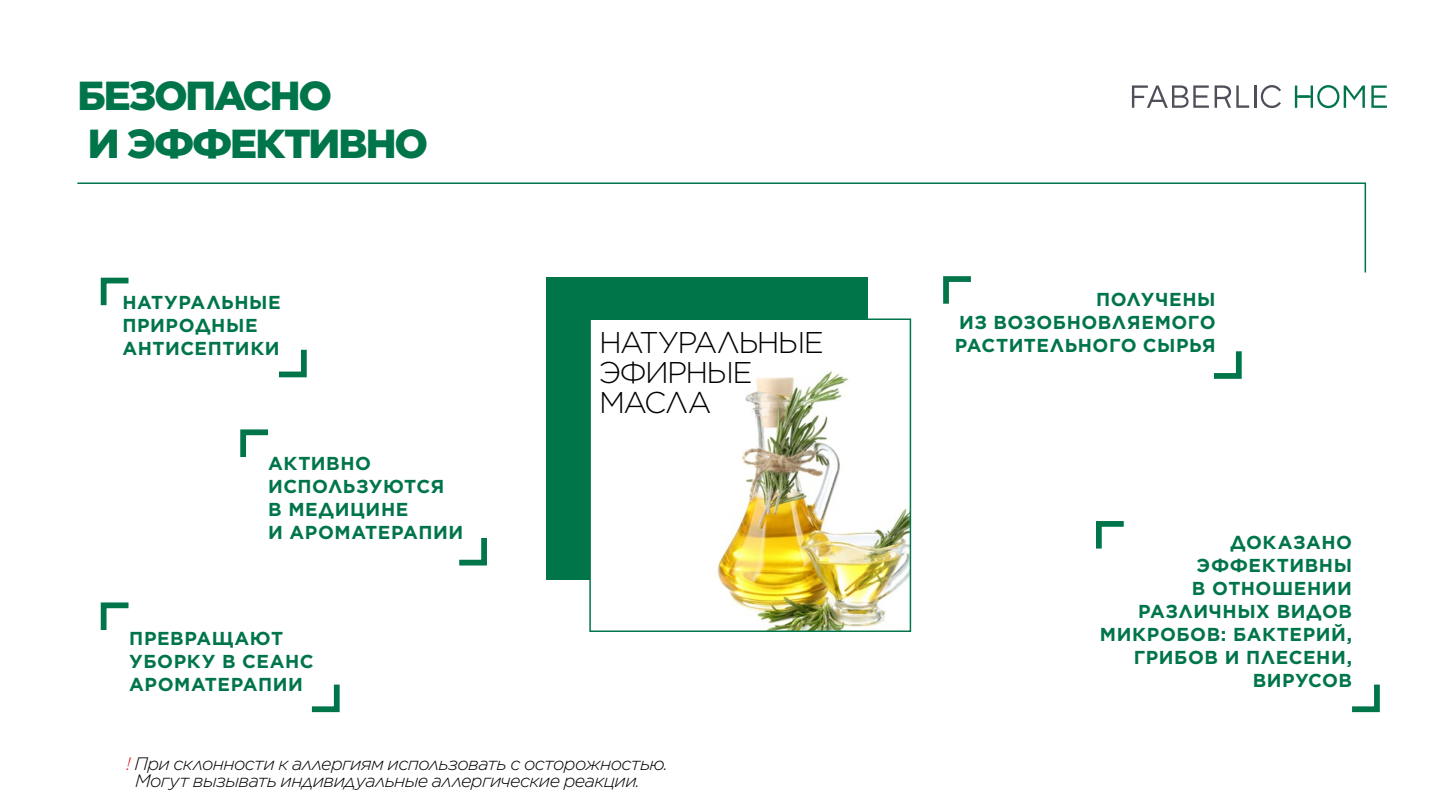
<style>
.page{position:relative;width:1441px;height:810px;background:#fff}
.page>*{position:absolute;margin:0;border:0;box-sizing:border-box;transform-origin:0 0}
.t1{font:900 40.5px/47.8px "Gotham";letter-spacing:-.055em;color:#00754a}
.t2{font:300 30px/30px "Gotham";letter-spacing:-.055em;color:#000}
.t3{font:700 18.75px/23.1px "Gotham";letter-spacing:.03em;color:#00754a}
.t4{font:italic 300 18px/16.5px "Gotham";letter-spacing:-.04em;color:#000}
.s1{color:#e30613}
</style>
<div class="page">
<svg style="left:77px;top:182px;width:1289px;height:91px"></svg>
<div style="left:546px;top:277px;width:321px;height:303px;background:#00754a"></div>
<div style="left:590px;top:319px;width:320px;height:312px;background:#fff"></div>
<img style="left:717px;top:371px;width:191px;height:258px">
<div style="left:589px;top:319px;width:322px;height:313px;border:2px solid #00754a"></div>
<svg style="left:100px;top:277px;width:29px;height:29px"></svg>
<svg style="left:279px;top:349px;width:28px;height:29px"></svg>
<svg style="left:240px;top:429px;width:28px;height:28px"></svg>
<svg style="left:459px;top:538px;width:28px;height:28px"></svg>
<svg style="left:100px;top:602px;width:29px;height:28px"></svg>
<svg style="left:311px;top:684px;width:29px;height:29px"></svg>
<svg style="left:943px;top:276px;width:28px;height:28px"></svg>
<svg style="left:1213px;top:351px;width:29px;height:28px"></svg>
<svg style="left:1096px;top:521px;width:28px;height:28px"></svg>
<svg style="left:1352px;top:684px;width:28px;height:29px"></svg>
<svg style="left:1236px;top:85px;width:12px;height:23px"></svg>
<hr style="left:1253px;top:85px;width:3px;height:23px;background:#4e4f5a">
<svg style="left:1214px;top:85px;width:16px;height:23px"></svg>
<svg style="left:1131px;top:85px;width:77px;height:23px"></svg>
<svg style="left:1260px;top:85px;width:20px;height:23px"></svg>
<svg style="left:1371px;top:86px;width:15px;height:22px"></svg>
<svg style="left:1294px;top:85px;width:70px;height:23px"></svg>
<h1 class="t1" style="left:77px;top:71px;width:352px">БЕЗОПАСНО<br>И ЭФФЕКТИВНО</h1>
<p class="t3" style="left:122px;top:291px;width:160px">НАТУРАЛЬНЫЕ<br>ПРИРОДНЫЕ<br>АНТИСЕПТИКИ</p>
<p class="t3" style="left:268px;top:452px;width:197px">АКТИВНО<br>ИСПОЛЬЗУЮТСЯ<br>В МЕДИЦИНЕ<br>И АРОМАТЕРАПИИ</p>
<p class="t3" style="left:129px;top:627px;width:186px">ПРЕВРАЩАЮТ<br>УБОРКУ В СЕАНС<br>АРОМАТЕРАПИИ</p>
<h2 class="t2" style="left:599px;top:327px;width:226px">НАТУРАЛЬНЫЕ<br>ЭФИРНЫЕ<br>МАСЛА</h2>
<p class="t4" style="left:135px;top:755px;width:534px;text-indent:-9px"><span class="s1">!</span> При склонности к аллергиям использовать с осторожностью.<br>Могут вызывать индивидуальные аллергические реакции.</p>
<p class="t3" style="left:954px;top:287px;width:262px;text-align:justify;text-indent:141px">ПОЛУЧЕНЫ ИЗ ВОЗОБНОВЛЯЕМОГО РАСТИТЕЛЬНОГО СЫРЬЯ</p>
<p class="t3" style="left:1099px;top:530px;width:254px;text-align:right">ДОКАЗАНО<br>ЭФФЕКТИВНЫ<br>В ОТНОШЕНИИ<br>РАЗЛИЧНЫХ ВИДОВ<br>МИКРОБОВ: БАКТЕРИЙ,<br>ГРИБОВ И ПЛЕСЕНИ,<br>ВИРУСОВ</p>
</div>
